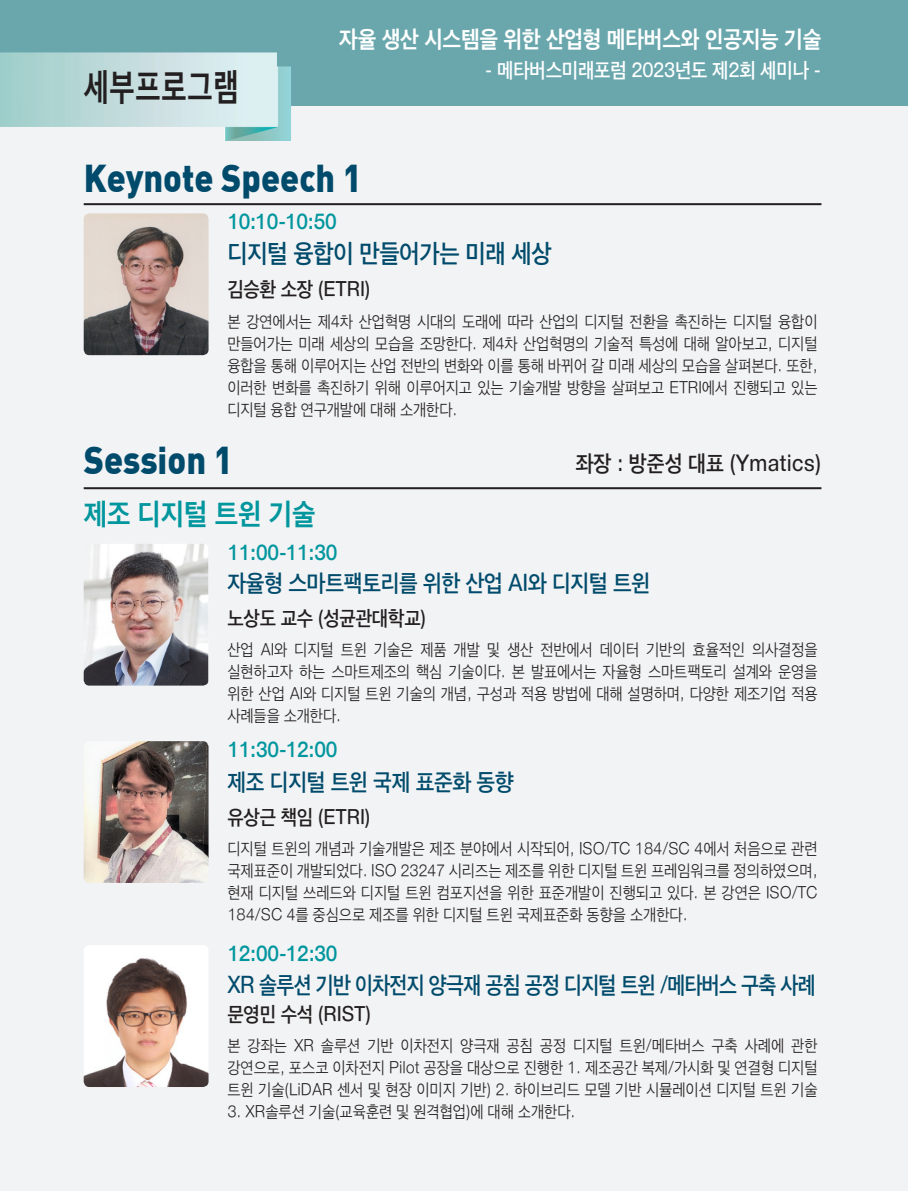
<style>
.page{position:relative;width:908px;height:1191px;background:#fff}
.page>*{position:absolute;margin:0;border:0;box-sizing:border-box;transform-origin:0 0}
.t1{font:38px "Dinbla";color:#004b6c;scale:.9 1}
.t2{font:700 38px "Apple SD Gothic Neo";letter-spacing:.03em;color:#231f20;scale:.76 1}
.t3{font:700 30px "Apple SD Gothic Neo";color:#00969e;scale:.9 1}
.t4{font:600 26px "Apple SD Gothic Neo";letter-spacing:-.01em;color:#004b6c;scale:.9 1}
.t5{font:600 24px "Apple SD Gothic Neo";letter-spacing:-.01em;color:#004b6c;scale:.9 1}
.t6{font:600 24px "Apple SD Gothic Neo";letter-spacing:-.03em;color:#004b6c;scale:.86 1}
.t7{font:700 24px "Apple SD Gothic Neo";letter-spacing:-.01em;color:#fff;scale:.9 1}
.t8{font:600 23px "Apple SD Gothic Neo";color:#231f20;scale:.9 1}
.t9{font:700 22px "Apple SD Gothic Neo";letter-spacing:-.01em;color:#00969e;scale:.9 1}
.t10{font:600 21px "Apple SD Gothic Neo";letter-spacing:-.01em;color:#231f20;scale:.9 1}
.t11{font:600 21px "Apple SD Gothic Neo";letter-spacing:-.01em;color:#fff;scale:.9 1}
.t12{font:300 17px/22px "Apple SD Gothic Neo";letter-spacing:-.005em;color:#231f20;text-align:justify;scale:.9 1}
</style>
<div class="page">
<div style="left:0;top:0;width:907px;height:1191px;background:#f2f3f4"></div>
<div style="left:0;top:0;width:907px;height:106px;background:#69a7ad"></div>
<img style="left:0;top:52px;width:291px;height:89px">
<hr style="left:84px;top:203px;width:737px;height:2px;background:#231f20">
<hr style="left:84px;top:487px;width:737px;height:2px;background:#231f20">
<img style="left:84px;top:544px;width:124px;height:141px">
<img style="left:84px;top:741px;width:124px;height:142px">
<img style="left:84px;top:946px;width:124px;height:141px">
<img style="left:84px;top:213px;width:124px;height:142px">
<h1 class="t2" style="left:84px;top:64px;width:205px">세부프로그램</h1>
<h3 class="t7" style="left:339px;top:25px;width:537px">자율 생산 시스템을 위한 산업형 메타버스와 인공지능 기술</h3>
<p class="t11" style="left:484px;top:58px;width:375px">- 메타버스미래포럼 2023년도 제2회 세미나 -</p>
<h1 class="t1" style="left:84px;top:153px;width:310px">Keynote Speech 1</h1>
<p class="t9" style="left:227px;top:209px;width:123px">10:10-10:50</p>
<h3 class="t4" style="left:227px;top:238px;width:362px">디지털 융합이 만들어가는 미래 세상</h3>
<p class="t10" style="left:227px;top:277px;width:160px">김승환 소장 (ETRI)</p>
<p class="t12" style="left:227px;top:310px;width:657px">본 강연에서는 제4차 산업혁명 시대의 도래에 따라 산업의 디지털 전환을 촉진하는 디지털 융합이 만들어가는 미래 세상의 모습을 조망한다. 제4차 산업혁명의 기술적 특성에 대해 알아보고, 디지털 융합을 통해 이루어지는 산업 전반의 변화와 이를 통해 바뀌어 갈 미래 세상의 모습을 살펴본다. 또한, 이러한 변화를 촉진하기 위해 이루어지고 있는 기술개발 방향을 살펴보고 ETRI에서 진행되고 있는 디지털 융합 연구개발에 대해 소개한다.</p>
<h1 class="t1" style="left:84px;top:434px;width:167px">Session 1</h1>
<h2 class="t3" style="left:84px;top:496px;width:259px">제조 디지털 트윈 기술</h2>
<h3 class="t8" style="left:575px;top:449px;width:274px">좌장 : 방준성 대표 (Ymatics)</h3>
<p class="t9" style="left:227px;top:539px;width:123px">11:00-11:30</p>
<h3 class="t5" style="left:227px;top:569px;width:471px">자율형 스마트팩토리를 위한 산업 AI와 디지털 트윈</h3>
<p class="t10" style="left:227px;top:605px;width:222px">노상도 교수 (성균관대학교)</p>
<p class="t12" style="left:227px;top:639px;width:657px">산업 AI와 디지털 트윈 기술은 제품 개발 및 생산 전반에서 데이터 기반의 효율적인 의사결정을 실현하고자 하는 스마트제조의 핵심 기술이다. 본 발표에서는 자율형 스마트팩토리 설계와 운영을 위한 산업 AI와 디지털 트윈 기술의 개념, 구성과 적용 방법에 대해 설명하며, 다양한 제조기업 적용 사례들을 소개한다.</p>
<p class="t9" style="left:227px;top:736px;width:124px">11:30-12:00</p>
<h3 class="t5" style="left:227px;top:768px;width:319px">제조 디지털 트윈 국제 표준화 동향</h3>
<p class="t10" style="left:227px;top:804px;width:160px">유상근 책임 (ETRI)</p>
<p class="t12" style="left:227px;top:838px;width:657px">디지털 트윈의 개념과 기술개발은 제조 분야에서 시작되어, ISO/TC 184/SC 4에서 처음으로 관련 국제표준이 개발되었다. ISO 23247 시리즈는 제조를 위한 디지털 트윈 프레임워크를 정의하였으며, 현재 디지털 쓰레드와 디지털 트윈 컴포지션을 위한 표준개발이 진행되고 있다. 본 강연은 ISO/TC 184/SC 4를 중심으로 제조를 위한 디지털 트윈 국제표준화 동향을 소개한다.</p>
<p class="t9" style="left:227px;top:940px;width:124px">12:00-12:30</p>
<h3 class="t6" style="left:227px;top:970px;width:685px">XR 솔루션 기반 이차전지 양극재 공침 공정 디지털 트윈 /메타버스 구축 사례</h3>
<p class="t10" style="left:227px;top:1001px;width:161px">문영민 수석 (RIST)</p>
<p class="t12" style="left:227px;top:1034px;width:657px">본 강좌는 XR 솔루션 기반 이차전지 양극재 공침 공정 디지털 트윈/메타버스 구축 사례에 관한 강연으로, 포스코 이차전지 Pilot 공장을 대상으로 진행한 1. 제조공간 복제/가시화 및 연결형 디지털 트윈 기술(LiDAR 센서 및 현장 이미지 기반) 2. 하이브리드 모델 기반 시뮬레이션 디지털 트윈 기술</p>
<p class="t12" style="left:227px;top:1100px;width:388px">3. XR솔루션 기술(교육훈련 및 원격협업)에 대해 소개한다.</p>
</div>
